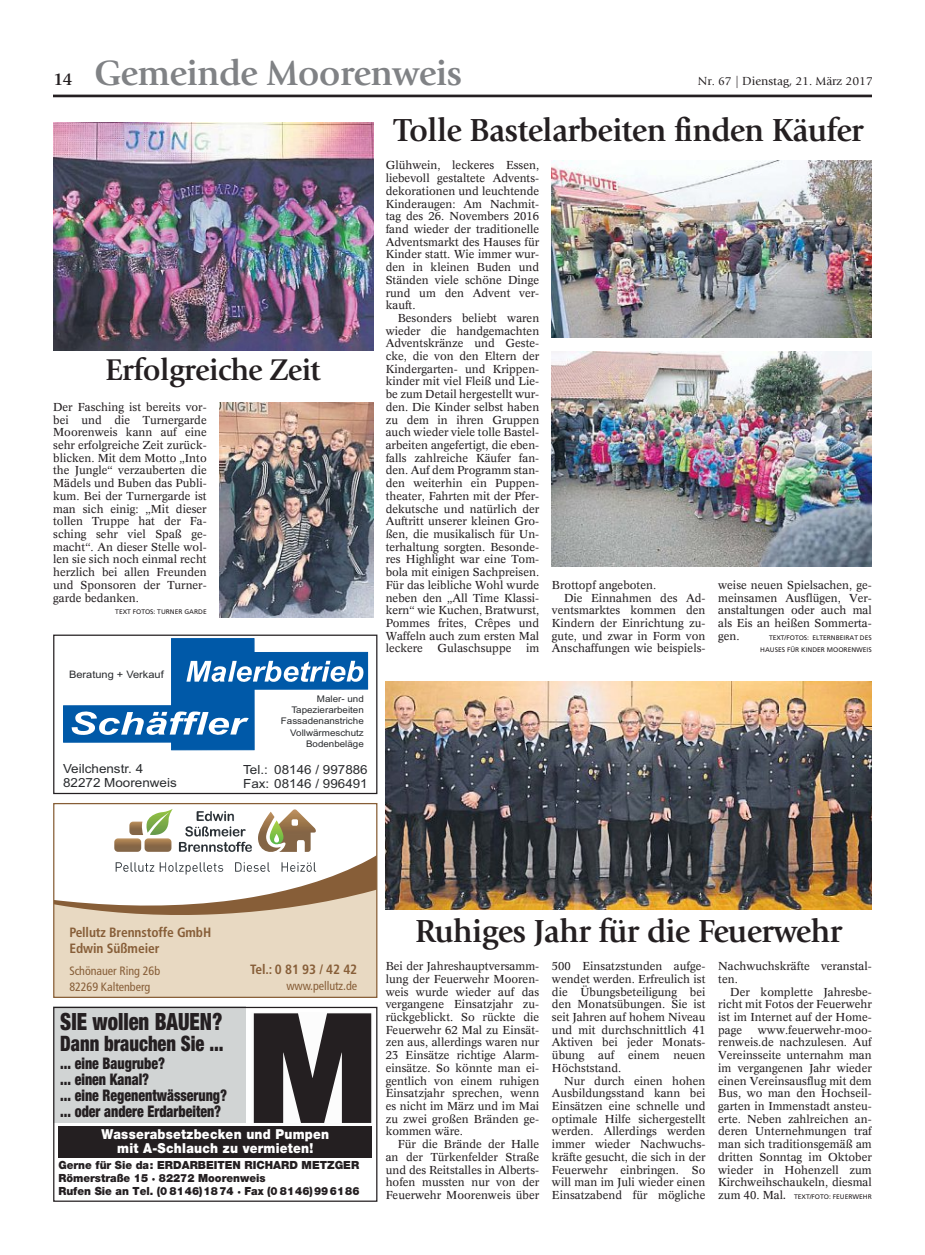
<style>
.page{position:relative;width:925px;height:1255px;background:#fff}
.page>*{position:absolute;margin:0;border:0;box-sizing:border-box;transform-origin:0 0}
.t1{font:900 153.38px "Helvetica Neue";color:#241f21;scale:.92 1}
.t2{font:700 36.62px "Giovanni";letter-spacing:-.02em;color:#808285}
.t3{font:700 33.25px "Giovanni";letter-spacing:-.02em;color:#241f21}
.t4{font:700 31.25px "Giovanni";letter-spacing:-.02em;color:#241f21}
.t5{font:900 condensed 23.75px "Helvetica Neue LT Std";color:#241f21;scale:.87 1}
.t6{font:900 condensed 21.25px "Helvetica Neue LT Std";color:#241f21;scale:.87 1}
.t7{font:900 condensed 16px/16px "Helvetica Neue LT Std";color:#241f21;scale:.87 1}
.t8{font:900 13.75px/14.1px "Helvetica Neue LT Std";letter-spacing:.02em;color:#fff;text-align:center;scale:.9 1}
.t9{font:700 condensed 13.5px/16.1px "Frutiger LT";letter-spacing:-.01em;color:#875e38}
.t10{font:12.5px/14px "Arial";color:#292b2e;scale:1.07 1}
.t11{font:12.25px "Giovanni";color:#241f21}
.t12{font:condensed 12.12px/16.1px "Frutiger LT";letter-spacing:-.005em;color:#875e38}
.t13{font:11.25px/12.8px "Concorde";color:#241f21;text-align:justify}
.t14{font:900 11.25px/13.1px "Helvetica Neue LT Std";color:#241f21;scale:.95 1}
.t15{font:900 11.25px "Helvetica Neue LT Std";color:#241f21}
.t16{font:10.25px "Arial";color:#292b2e;scale:1.07 1}
.t17{font:9.12px/11.2px "Arial";color:#292b2e;text-align:right;scale:1.07 1}
.t18{font:6.62px/12.8px "Frutiger";color:#241f21;text-align:right}
.s1{font-size:18px;color:#241f21}
.s2{font-family:"Concorde";font-size:11.25px}
.s3{font-weight:700;font-size:9.38px}
</style>
<div class="page">
<hr style="left:53px;top:95px;width:819px;height:2px;background:#241f21">
<img style="left:552px;top:161px;width:320px;height:176px">
<img style="left:552px;top:351px;width:320px;height:215px">
<img style="left:386px;top:682px;width:486px;height:227px">
<img style="left:53px;top:123px;width:320px;height:227px">
<img style="left:219px;top:402px;width:154px;height:215px">
<svg style="left:63px;top:638px;width:305px;height:112px"></svg>
<div style="left:53px;top:634px;width:324px;height:160px;border:1px solid #241f21"></div>
<svg style="left:55px;top:811px;width:320px;height:184px"></svg>
<div style="left:53px;top:803px;width:324px;height:194px;border:1px solid #875e36"></div>
<div style="left:53px;top:1006px;width:192px;height:116px;background:#d1d4d4"></div>
<div style="left:53px;top:1006px;width:324px;height:195px;border:1px solid #241f21"></div>
<div style="left:58px;top:1126px;width:314px;height:31px;background:#241f21"></div>
<h2 class="t2" style="left:53px;top:51px;width:411px"><span class="s1">14</span> Gemeinde Moorenweis</h2>
<p class="t11" style="left:698px;top:76px;width:177px">Nr. 67 | Dienstag, 21. März 2017</p>
<h3 class="t4" style="left:106px;top:351px;width:217px">Erfolgreiche Zeit</h3>
<p class="t13" style="left:53px;top:401px;width:155px">Der Fasching ist bereits vor&shy;bei und die Turnergarde Moorenweis kann auf eine sehr erfolgreiche Zeit zurück&shy;blicken. Mit dem Motto „Into the Jungle“ verzauberten die Mädels und Buben das Publi&shy;kum. Bei der Turnergarde ist man sich einig: „Mit dieser tollen Truppe hat der Fa&shy;sching sehr viel Spaß ge&shy;macht“. An dieser Stelle wol&shy;len sie sich noch einmal recht herzlich bei allen Freunden und Sponsoren der Turner&shy;garde bedanken.</p>
<p class="t18" style="left:115px;top:606px;width:93px">TEXT FOTOS: TURNER GARDE</p>
<p class="t16" style="left:69px;top:670px;width:90px">Beratung + Verkauf</p>
<p class="t17" style="left:291px;top:694px;width:69px">Maler- und<br>T pa ezie arbe ten</p>
<p class="t17" style="left:325px;top:705px;width:5px">r</p>
<p class="t17" style="left:348px;top:705px;width:4px">i</p>
<p class="t17" style="left:281px;top:716px;width:79px">F sa sa ed an nstriche</p>
<p class="t17" style="left:290px;top:727px;width:70px">Vollwärmeschu z</p>
<p class="t17" style="left:356px;top:727px;width:4px">t</p>
<p class="t17" style="left:323px;top:739px;width:39px">en eläge</p>
<p class="t17" style="left:306px;top:739px;width:33px">Bod b</p>
<p class="t10" style="left:63px;top:763px;width:108px">Veilchenstr. 4<br>82272 Moorenweis</p>
<p class="t10" style="left:243px;top:763px;width:118px;line-height:14.5px">Tel.:<br>Fax: 08146 / 996491</p>
<p class="t10" style="left:274px;top:764px;width:89px">08146 / 997886</p>
<h3 class="t3" style="left:394px;top:110px;width:471px">Tolle Bastelarbeiten finden Käufer</h3>
<p class="t13" style="left:386px;top:160px;width:155px">Glühwein, leckeres Essen, liebevoll gestaltete Advents&shy;dekorationen und leuchtende Kinderaugen: Am Nachmit&shy;tag des 26. Novembers 2016 fand wieder der traditionelle Adventsmarkt des Hauses für Kinder statt. Wie immer wur&shy;den in kleinen Buden und Ständen viele schöne Dinge rund um den Advent ver&shy;kauft.</p>
<p class="t13" style="left:386px;top:313px;width:155px;text-indent:12px">Besonders beliebt waren wieder die handgemachten Adventskränze und Geste&shy;cke, die von den Eltern der Kindergarten- und Krippen&shy;kinder mit viel Fleiß und Lie&shy;be zum Detail hergestellt wur&shy;den. Die Kinder selbst haben zu dem in ihren Gruppen auch wieder viele tolle Bastel&shy;arbeiten angefertigt, die eben&shy;falls zahlreiche Käufer fan&shy;den. Auf dem Programm stan&shy;den weiterhin ein Puppen&shy;theater, Fahrten mit der Pfer&shy;dekutsche und natürlich der Auftritt unserer kleinen Gro&shy;ßen, die musikalisch für Un&shy;terhaltung sorgten. Besonde&shy;res Highlight war eine Tom&shy;bola mit einigen Sachpreisen.<br>Für das leibliche Wohl wurde neben den „All Time Klassi&shy;kern“ wie Kuchen, Bratwurst, Pommes frites, Crêpes und Waffeln auch zum ersten Mal leckere</p>
<p class="t13" style="left:552px;top:579px;width:106px">Brottopf angeboten.</p>
<p class="t13" style="left:564px;top:592px;width:143px">Die Einnahmen des Ad-</p>
<p class="t13" style="left:552px;top:605px;width:155px">ventsmarktes kommen den</p>
<p class="t13" style="left:552px;top:617px;width:155px">Kindern der Einrichtung zu-</p>
<p class="t13" style="left:552px;top:630px;width:155px">gute, und zwar in Form von</p>
<p class="t13" style="left:552px;top:643px;width:155px">Anschaffungen wie beispiels-</p>
<p class="t13" style="left:718px;top:579px;width:155px">weise neuen Spielsachen, ge&shy;meinsamen Ausflügen, Ver&shy;anstaltungen oder auch mal als Eis an heißen Sommerta&shy;gen.</p>
<p class="t18" style="left:760px;top:631px;width:113px">TEXT/FOTOS: ELTERNBEIRAT DES<br>HAUSES FÜR KINDER MOORENWEIS</p>
<p class="t13" style="left:437px;top:643px;width:75px">Gulaschsuppe</p>
<p class="t13" style="left:526px;top:643px;width:15px">im</p>
<p class="t9" style="left:69px;top:924px;width:143px">Pellutz Brennstoffe GmbH<br>Edwin Süßmeier</p>
<p class="t12" style="left:69px;top:962px;width:92px">Schönauer Ring 26b<br>82269 Kaltenberg</p>
<p class="t9" style="left:250px;top:961px;width:109px">Tel.: 0 81 93 / 42 42</p>
<p class="t12" style="left:286px;top:977px;width:72px">www.pellutz.de</p>
<h1 class="t1" style="left:246px;top:1010px;width:146px">M</h1>
<h3 class="t5" style="left:60px;top:1006px;width:188px">SIE wollen BAUEN?</h3>
<h3 class="t6" style="left:60px;top:1029px;width:189px">Dann brauchen Sie ...</h3>
<h3 class="t7" style="left:60px;top:1055px;width:193px">... eine Baugrube?<br>... einen Kanal?<br>... eine Regenentwässerung? ... oder andere Erdarbeiten?</h3>
<p class="t8" style="left:101px;top:1127px;width:255px">Wasserabsetzbecken und Pumpen mit A-Schlauch zu vermieten!</p>
<p class="t15" style="left:150px;top:1158px;width:211px">: ERDARBEITEN RICHARD METZGER</p>
<p class="t14" style="left:58px;top:1158px;width:318px">Gerne für Sie da ERDARBEITEN RICHARD METZGER<br>Römerstraße 15 · 82272 Moorenweis<br>Rufen Sie an Tel. (0 8146)1874 · Fax (0 8146)996186</p>
<h3 class="t3" style="left:415px;top:911px;width:428px">Ruhiges Jahr für die Feuerwehr</h3>
<p class="t13" style="left:386px;top:961px;width:155px">Bei der Jahreshauptversamm&shy;lung der Feuerwehr Mooren&shy;weis wurde wieder auf das vergangene Einsatzjahr zu&shy;rückgeblickt. So rückte die Feuerwehr 62 Mal zu Einsät&shy;zen aus, allerdings waren nur 23 Einsätze richtige Alarm&shy;einsätze. So könnte man ei&shy;gentlich von einem ruhigen Einsatzjahr sprechen, wenn es nicht im März und im Mai zu zwei großen Bränden ge&shy;kommen wäre.</p>
<p class="t13" style="left:386px;top:1138px;width:155px;text-indent:12px">Für die Brände der Halle an der Türkenfelder Straße und des Reitstalles in Alberts&shy;hofen mussten nur von der Feuerwehr Moorenweis über</p>
<p class="t13" style="left:552px;top:961px;width:155px">500 Einsatzstunden aufge&shy;wendet werden. Erfreulich ist die Übungsbeteiligung bei den Monatsübungen. Sie ist seit Jahren auf hohem Niveau und mit durchschnittlich 41<br>Aktiven bei jeder Monats&shy;übung auf einem neuen Höchststand.</p>
<p class="t13" style="left:552px;top:1075px;width:155px;text-indent:12px">Nur durch einen hohen Ausbildungsstand kann bei Einsätzen eine schnelle und optimale Hilfe sichergestellt werden. Allerdings werden immer wieder Nachwuchs&shy;kräfte gesucht, die sich in der Feuerwehr einbringen. So will man im Juli wieder einen Einsatzabend für mögliche</p>
<p class="t13" style="left:718px;top:961px;width:155px">Nachwuchskräfte veranstal&shy;ten.</p>
<p class="t13" style="left:718px;top:986px;width:155px;text-indent:12px">Der komplette Jahresbe&shy;richt mit Fotos der Feuerwehr ist im Internet auf der Home&shy;page</p>
<p class="t13" style="left:718px;top:1024px;width:155px;text-indent:40px">www.feuerwehr-moo&shy;renweis.de nachzulesen. Auf Vereinsseite unternahm man im vergangenen Jahr wieder einen Vereinsausflug mit dem Bus, wo man den Hochseil&shy;garten in Immenstadt ansteu&shy;erte. Neben zahlreichen an&shy;deren Unternehmungen traf man sich traditionsgemäß am dritten Sonntag im Oktober wieder in Hohenzell zum Kirchweihschaukeln, diesmal</p>
<p class="t18" style="left:718px;top:1190px;width:155px"><span class="s2">zum 40. Mal</span><span class="s3">.</span> TEXT/FOTO: FEUERWEHR</p>
</div>
